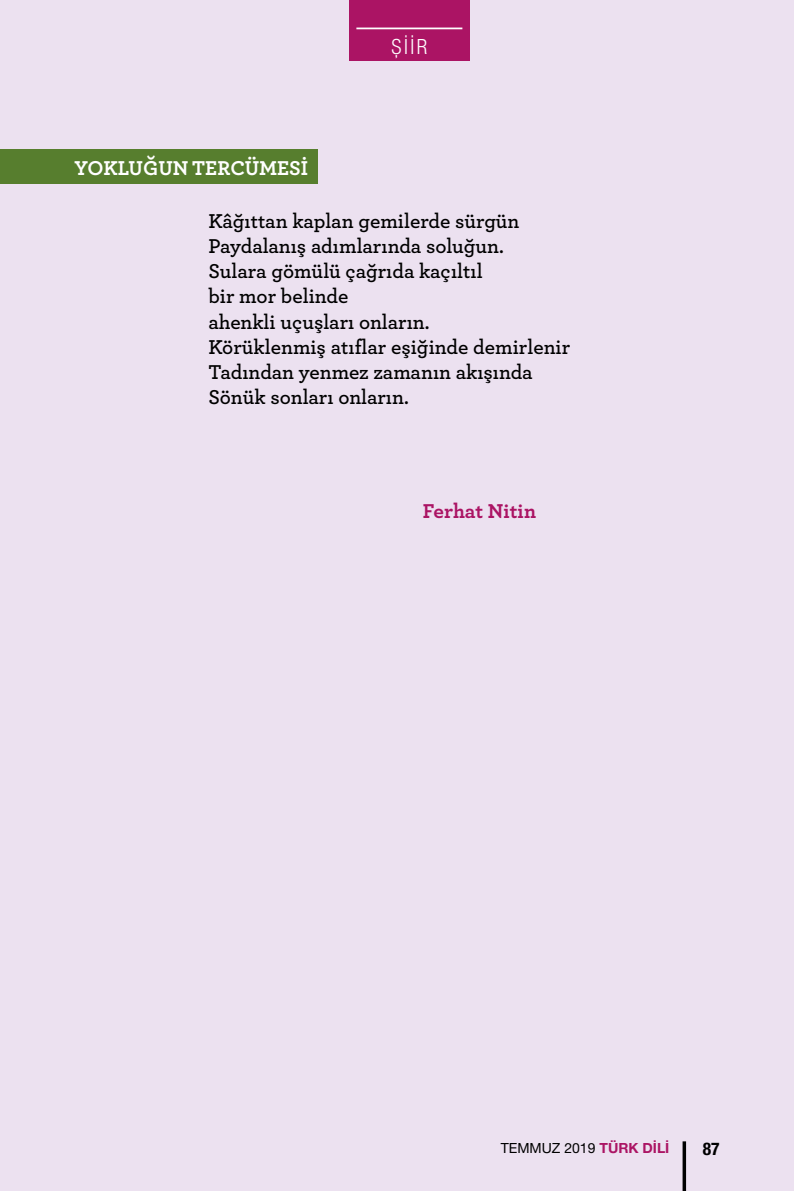
<style>
.page{position:relative;width:794px;height:1191px;background:#ece1f0}
.page>*{position:absolute;margin:0;border:0;box-sizing:border-box;transform-origin:0 0}
.t1{font:600 21px/25.2px "Archer";color:#000}
.t2{font:700 21px "Archer";color:#fff}
.t3{font:700 21px "Archer";color:#ab1464}
.t4{font:300 condensed 21px "Helvetica Neue LT Pro";color:#fff}
.t5{font:700 condensed 17.5px "Helvetica Neue LT Pro";color:#000}
.t6{font:14px "Helvetica Neue LT Pro";color:#000}
.s1{font-weight:700;color:#ab1464}
</style>
<div class="page">
<div style="left:349px;top:0;width:120px;height:61px;background:#ab1464"></div>
<hr style="left:356px;top:28px;width:106px;height:1px;background:#fff">
<svg style="left:682px;top:1141px;width:4px;height:50px"></svg>
<div style="left:0;top:149px;width:318px;height:35px;background:#577e2e"></div>
<p class="t2" style="left:74px;top:151px;width:235px">YOKLUĞUN TERCÜMESİ</p>
<p class="t4" style="left:391px;top:34px;width:37px">ŞİİR</p>
<p class="t1" style="left:208px;top:207px;width:363px">Kâğıttan kaplan gemilerde sürgün<br>Paydalanış adımlarında soluğun.<br>Sulara gömülü çağrıda kaçıltıl<br>bir mor belinde<br>ahenkli uçuşları onların.<br>Körüklenmiş atıflar eşiğinde demirlenir<br>Tadından yenmez zamanın akışında<br>Sönük sonları onların.</p>
<p class="t3" style="left:423px;top:494px;width:115px">Ferhat Nitin</p>
<p class="t6" style="left:501px;top:1139px;width:170px">TEMMUZ 2019 <span class="s1">TÜRK DİLİ</span></p>
<p class="t5" style="left:702px;top:1138px;width:18px">87</p>
</div>
